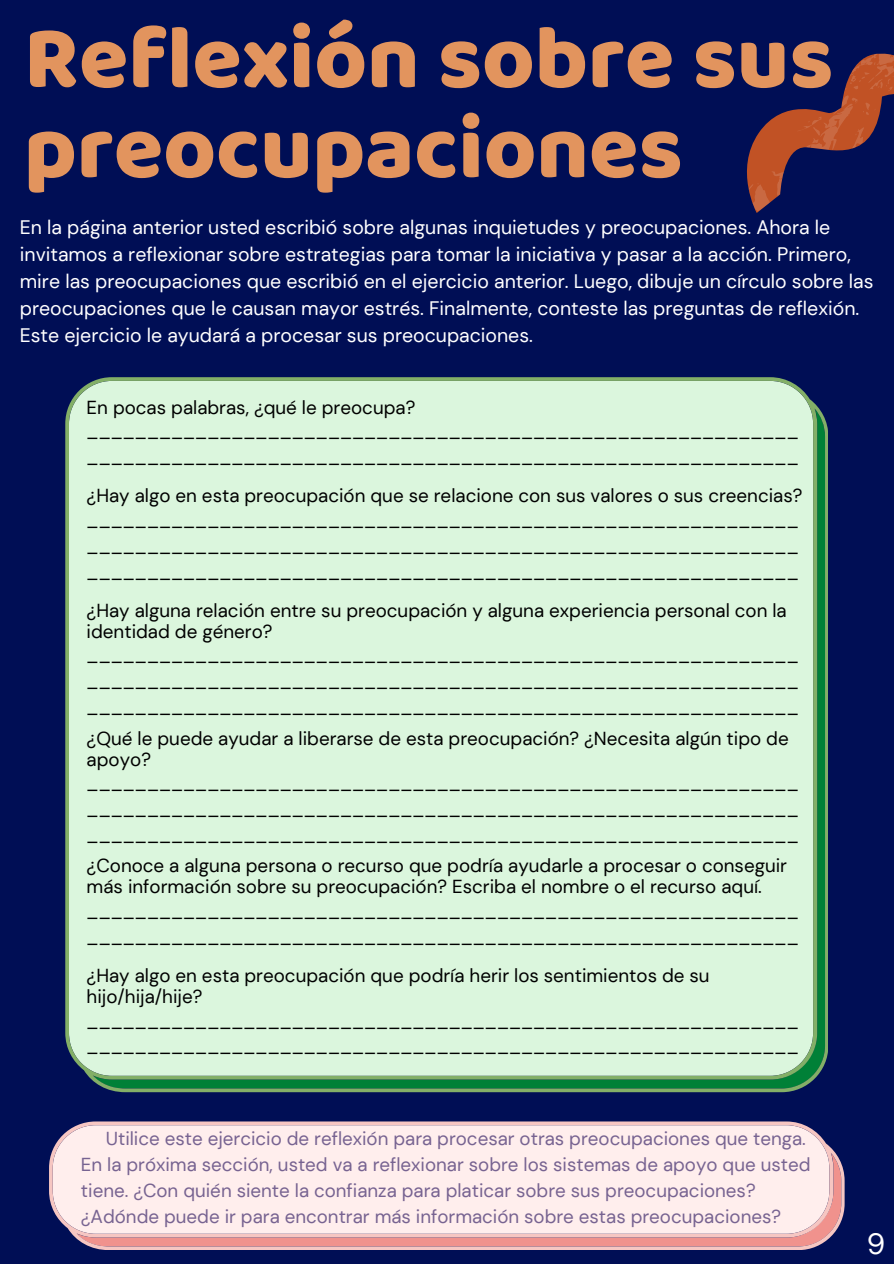
<style>
.page{position:relative;width:894px;height:1264px;background:#fff}
.page>*{position:absolute;margin:0;border:0;box-sizing:border-box;transform-origin:0 0}
.t1{font:90px/90px "Baloo";color:#e2945e}
.t2{font:29.25px "DM Sans";color:#fff}
.t3{font:19.5px/27px "DM Sans";color:#fff}
.t4{font:18.75px/26px "DM Sans";color:#000}
.t5{font:18.75px/25.8px "DM Sans";color:#776391}
</style>
<div class="page">
<div style="left:0;top:0;width:893px;height:1263px;background:#000e55"></div>
<svg style="left:747px;top:53px;width:146px;height:160px"></svg>
<svg style="left:49px;top:1121px;width:795px;height:129px;background:#f3dbdc"></svg>
<div style="left:65px;top:377px;width:762px;height:715px;background:#dbf6dd"></div>
<h1 class="t1" style="left:24px;top:11px;width:810px">Reflexión sobre sus preocupaciones</h1>
<p class="t3" style="left:20px;top:214px;width:854px">En la página anterior usted escribió sobre algunas inquietudes y preocupaciones. Ahora le invitamos a reflexionar sobre estrategias para tomar la iniciativa y pasar a la acción. Primero, mire las preocupaciones que escribió en el ejercicio anterior. Luego, dibuje un círculo sobre las preocupaciones que le causan mayor estrés. Finalmente, conteste las preguntas de reflexión.<br>Este ejercicio le ayudará a procesar sus preocupaciones.</p>
<p class="t4" style="left:87px;top:395px;width:713px;line-height:23.5px">En pocas palabras, ¿qué le preocupa? ___________________________________________________________</p>
<p class="t4" style="left:87px;top:437px;width:717px;line-height:39.2px">___________________________________________________________ ¿Hay algo en esta preocupación que se relacione con sus valores o sus creencias?</p>
<p class="t4" style="left:87px;top:506px;width:713px;text-align:justify">___________________________________________________________ ___________________________________________________________ ___________________________________________________________</p>
<p class="t4" style="left:87px;top:600px;width:701px;line-height:21.1px">¿Hay alguna relación entre su preocupación y alguna experiencia personal con la identidad de género?</p>
<p class="t4" style="left:87px;top:642px;width:713px;text-align:justify">___________________________________________________________ ___________________________________________________________ ___________________________________________________________</p>
<p class="t4" style="left:87px;top:727px;width:703px;line-height:21.1px">¿Qué le puede ayudar a liberarse de esta preocupación? ¿Necesita algún tipo de apoyo?</p>
<p class="t4" style="left:87px;top:769px;width:713px;text-align:justify">___________________________________________________________ ___________________________________________________________ ___________________________________________________________</p>
<p class="t4" style="left:87px;top:855px;width:701px;line-height:21.1px">¿Conoce a alguna persona o recurso que podría ayudarle a procesar o conseguir más información sobre su preocupación? Escriba el nombre o el recurso aquí.</p>
<p class="t4" style="left:87px;top:897px;width:713px">___________________________________________________________ ___________________________________________________________</p>
<p class="t4" style="left:87px;top:964px;width:624px;line-height:21.1px">¿Hay algo en esta preocupación que podría herir los sentimientos de su hijo/hija/hije?</p>
<p class="t4" style="left:87px;top:1007px;width:713px">___________________________________________________________ ___________________________________________________________</p>
<p class="t5" style="left:81px;top:1125px;width:730px;text-indent:25px">Utilice este ejercicio de reflexión para procesar otras preocupaciones que tenga.<br>En la próxima sección, usted va a reflexionar sobre los sistemas de apoyo que usted tiene. ¿Con quién siente la confianza para platicar sobre sus preocupaciones? ¿Adónde puede ir para encontrar más información sobre estas preocupaciones?</p>
<h2 class="t2" style="left:866px;top:1225px;width:20px">9</h2>
</div>
